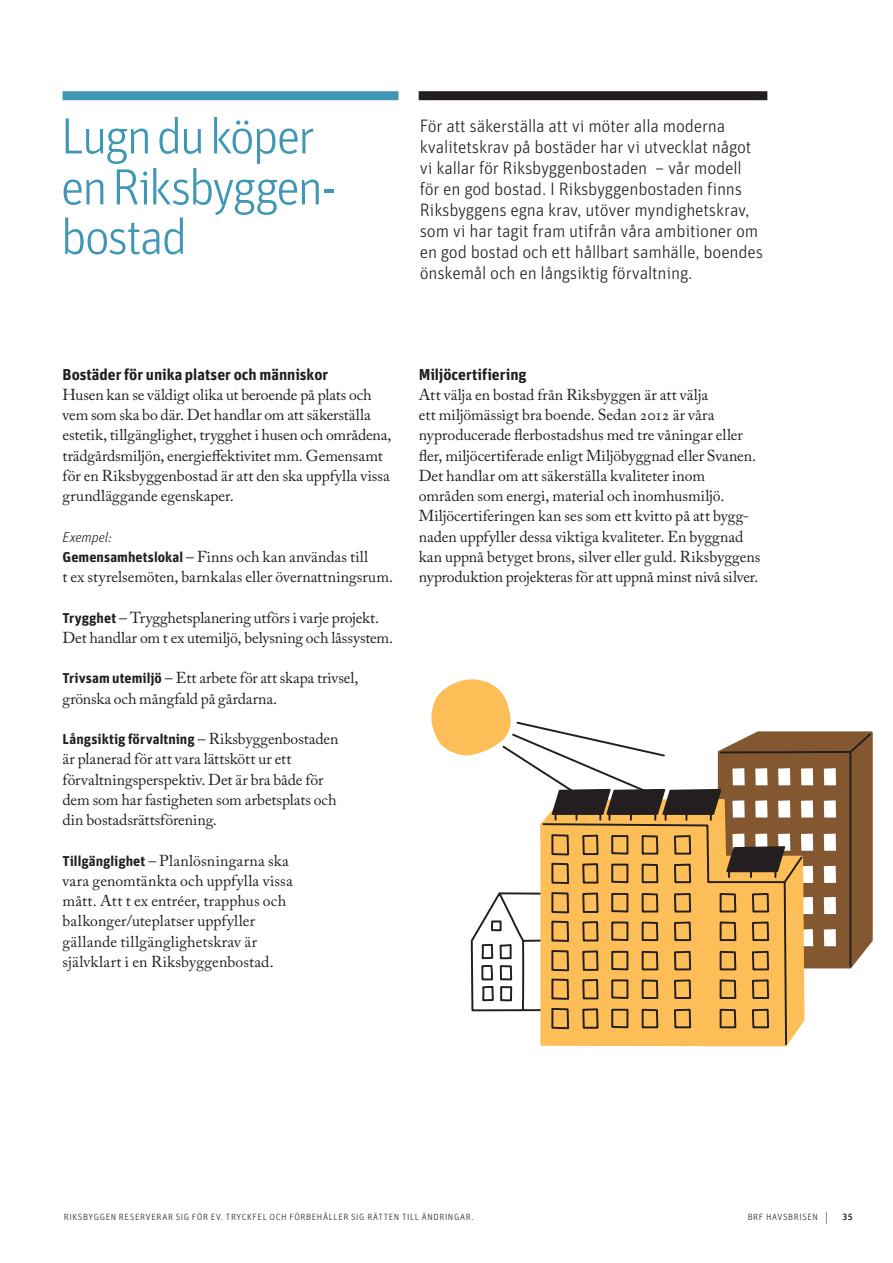
<style>
.page{position:relative;width:893px;height:1263px;background:#fff}
.page>*{position:absolute;margin:0;border:0;box-sizing:border-box;transform-origin:0 0}
.t1{font:300 51px/50.2px "Unit OTRB";letter-spacing:-.05em;color:#3f97b5}
.t2{font:300 18px/21px "Unit OTRB";letter-spacing:-.01em;color:#231f20}
.t3{font:15.75px/20.2px "Adobe Caslon Pro";color:#231f20}
.t4{font:700 15.75px "Unit OTRB";color:#231f20}
.t5{font:700 14.25px "Unit OTRB";color:#231f20}
.t6{font:italic 300 14.25px "Unit OT";letter-spacing:-.005em;color:#231f20}
.t7{font:300 9px "Unit OTRB";letter-spacing:.065em;color:#231f20}
.s1{font-family:"Unit OTRB";font-weight:700;font-size:14.25px}
.s2{font-family:"Adobe Caslon Pro";font-weight:400;font-size:15.75px}
.s3{font-size:13.5px}
.s4{font-family:"Unit OTRB1 Medi";font-weight:400}
</style>
<div class="page">
<div style="left:63px;top:91px;width:335px;height:9px;background:#3f97b5"></div>
<div style="left:419px;top:91px;width:348px;height:9px;background:#231f20"></div>
<svg style="left:541px;top:1012px;width:264px;height:34px;background:#ecb358"></svg>
<svg style="left:431px;top:679px;width:442px;height:333px"></svg>
<svg style="left:501px;top:720px;width:372px;height:165px"></svg>
<h1 class="t1" style="left:61px;top:111px;width:277px">Lugn du köper en Riksbyggen&shy;bostad</h1>
<p class="t2" style="left:420px;top:115px;width:345px">För att säkerställa att vi möter alla moderna kvalitetskrav på bostäder har vi utvecklat något vi kallar för Riksbyggenbostaden – vår modell för en god bostad. I Riksbyggenbostaden finns Riksbyggens egna krav, utöver myndighetskrav, som vi har tagit fram utifrån våra ambitioner om en god bostad och ett hållbart samhälle, boendes önskemål och en långsiktig förvaltning.</p>
<p class="t4" style="left:63px;top:364px;width:267px">Bostäder för unika platser och människor</p>
<p class="t3" style="left:63px;top:384px;width:330px">Husen kan se väldigt olika ut beroende på plats och vem som ska bo där. Det handlar om att säkerställa estetik, tillgänglighet, trygghet i husen och områdena, trädgårdsmiljön, energieffektivitet mm. Gemensamt för en Riksbyggenbostad är att den ska uppfylla vissa grundläggande egenskaper.</p>
<p class="t6" style="left:63px;top:528px;width:51px">Exempel:</p>
<p class="t3" style="left:63px;top:546px;width:332px"><span class="s1">Gemensamhetslokal</span> – Finns och kan användas till<br>t ex styrelsemöten, barnkalas eller övernattningsrum.</p>
<p class="t3" style="left:63px;top:607px;width:332px"><span class="s1">Trygghet</span> – Trygghetsplanering utförs i varje projekt.<br>Det handlar om t ex utemiljö, belysning och låssystem.</p>
<p class="t3" style="left:63px;top:668px;width:297px"><span class="s1">Trivsam utemiljö</span> – Ett arbete för att skapa trivsel, grönska och mångfald på gårdarna.</p>
<p class="t5" style="left:63px;top:730px;width:277px">Långsiktig förvaltning <span class="s2">– Riksbyggenbostaden</span></p>
<p class="t3" style="left:63px;top:749px;width:276px">är planerad för att vara lättskött ur ett förvaltningsperspektiv. Det är bra både för dem som har fastigheten som arbetsplats och din bostadsrättsförening.</p>
<p class="t3" style="left:63px;top:850px;width:232px"><span class="s1">Tillgänglighet</span> – Planlösningarna ska vara genomtänkta och uppfylla vissa mått. Att t ex entréer, trapphus och balkonger/uteplatser uppfyller gällande tillgänglighetskrav är självklart i en Riksbyggenbostad.</p>
<p class="t4" style="left:419px;top:364px;width:109px">Miljöcertifiering</p>
<p class="t3" style="left:419px;top:384px;width:343px">Att välja en bostad från Riksbyggen är att välja<br>ett miljömässigt bra boende. Sedan 2012 är våra nyproducerade flerbostadshus med tre våningar eller fler, miljöcertiferade enligt Miljöbyggnad eller Svanen.<br>Det handlar om att säkerställa kvaliteter inom områden som energi, material och inomhusmiljö.<br>Miljöcertiferingen kan ses som ett kvitto på att bygg&shy;naden uppfyller dessa viktiga kvaliteter. En byggnad kan uppnå betyget brons, silver eller guld. Riksbyggens nyproduktion projekteras för att uppnå minst nivå silver.</p>
<p class="t7" style="left:64px;top:1212px;width:411px">RIKSBYGGEN RESERVERAR SIG FÖR EV. TRYCKFEL OCH FÖRBEHÅLLER SIG RÄTTEN TILL ÄNDRINGAR.</p>
<p class="t7" style="left:748px;top:1212px;width:106px">BRF HAVSBRISEN <span class="s3">|</span> <span class="s4">35</span></p>
</div>
